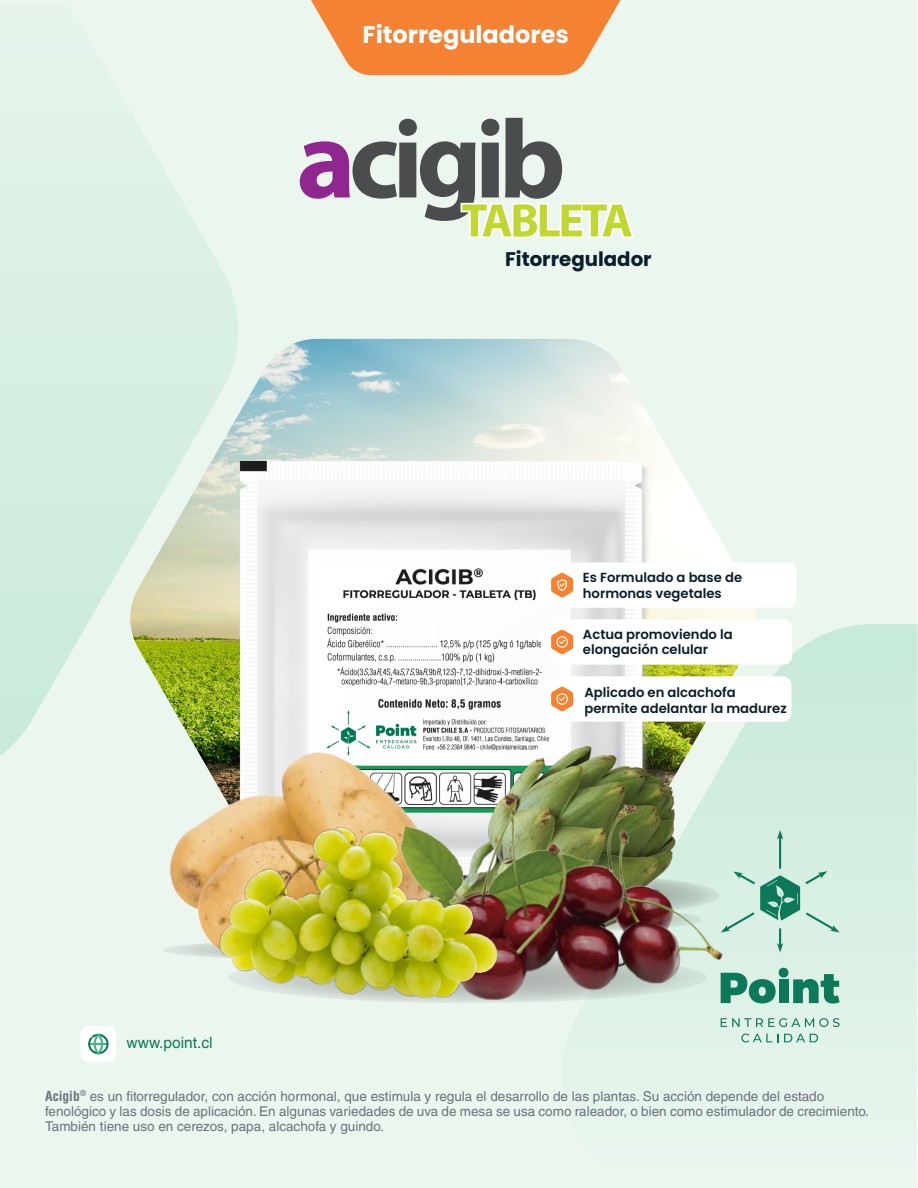
<style>
.page{position:relative;width:918px;height:1188px;background:#fff}
.page>*{position:absolute;margin:0;border:0;box-sizing:border-box;transform-origin:0 0}
.t1{font:700 24px "Poppins";color:#fff}
.t2{font:700 19.8px "Poppins";color:#091e2b}
.t3{font:15.45px "Helvetica LT Std";color:#0b795a}
.t4{font:13.5px/15px "Helvetica LT Std";color:#6a727c}
.t5{font:600 13.2px/15.9px "Poppins";color:#091e2b}
.s1{font-weight:700;font-stretch:condensed}
</style>
<div class="page">
<div style="left:0;top:0;width:917px;height:1188px;background:#ebf6ef"></div>
<svg style="left:720px;top:624px;width:198px;height:419px"></svg>
<svg style="left:0;top:150px;width:238px;height:606px"></svg>
<img style="left:128px;top:339px;width:631px;height:491px">
<img style="left:221px;top:449px;width:448px;height:285px">
<div style="left:81px;top:1026px;width:35px;height:36px;background:#fff;border-radius:8px"></div>
<svg style="left:88px;top:1034px;width:21px;height:20px"></svg>
<svg style="left:732px;top:973px;width:44px;height:30px"></svg>
<div style="left:779px;top:968px;width:9px;height:10px;background:#0b795a;border-radius:50%"></div>
<div style="left:779px;top:979px;width:9px;height:24px;background:#0b795a"></div>
<svg style="left:793px;top:974px;width:47px;height:30px"></svg>
<svg style="left:732px;top:830px;width:108px;height:123px;background:#bee0d1"></svg>
<svg style="left:721px;top:1018px;width:119px;height:9px"></svg>
<svg style="left:741px;top:1034px;width:37px;height:8px"></svg>
<svg style="left:784px;top:1034px;width:34px;height:8px"></svg>
<svg style="left:311px;top:0;width:310px;height:75px;background:#f2924d"></svg>
<div style="left:541px;top:619px;width:251px;height:46px;background:#fff"></div>
<div style="left:543px;top:676px;width:248px;height:46px;background:#fff"></div>
<div style="left:543px;top:562px;width:253px;height:46px;background:#fff"></div>
<img style="left:157px;top:734px;width:224px;height:220px">
<img style="left:381px;top:727px;width:317px;height:59px">
<img style="left:541px;top:786px;width:191px;height:238px">
<img style="left:179px;top:786px;width:362px;height:217px">
<svg style="left:300px;top:118px;width:334px;height:120px"></svg>
<h1 class="t1" style="left:363px;top:21px;width:208px">Fitorreguladores</h1>
<h2 class="t2" style="left:505px;top:248px;width:148px">Fitorregulador</h2>
<p class="t5" style="left:583px;top:570px;width:161px">Es Formulado a base de hormonas vegetales</p>
<p class="t5" style="left:583px;top:626px;width:151px">Actua promoviendo la elongación celular</p>
<p class="t5" style="left:584px;top:684px;width:204px">Aplicado en alcachofa permite adelantar la madurez</p>
<p class="t3" style="left:127px;top:1034px;width:88px">www.point.cl</p>
<p class="t4" style="left:45px;top:1088px;width:825px"><span class="s1">Acigib</span><sup>®</sup> es un fitorregulador, con acción hormonal, que estimula y regula el desarrollo de las plantas. Su acción depende del estado fenológico y las dosis de aplicación. En algunas variedades de uva de mesa se usa como raleador, o bien como estimulador de crecimiento.<br>También tiene uso en cerezos, papa, alcachofa y guindo.</p>
</div>
